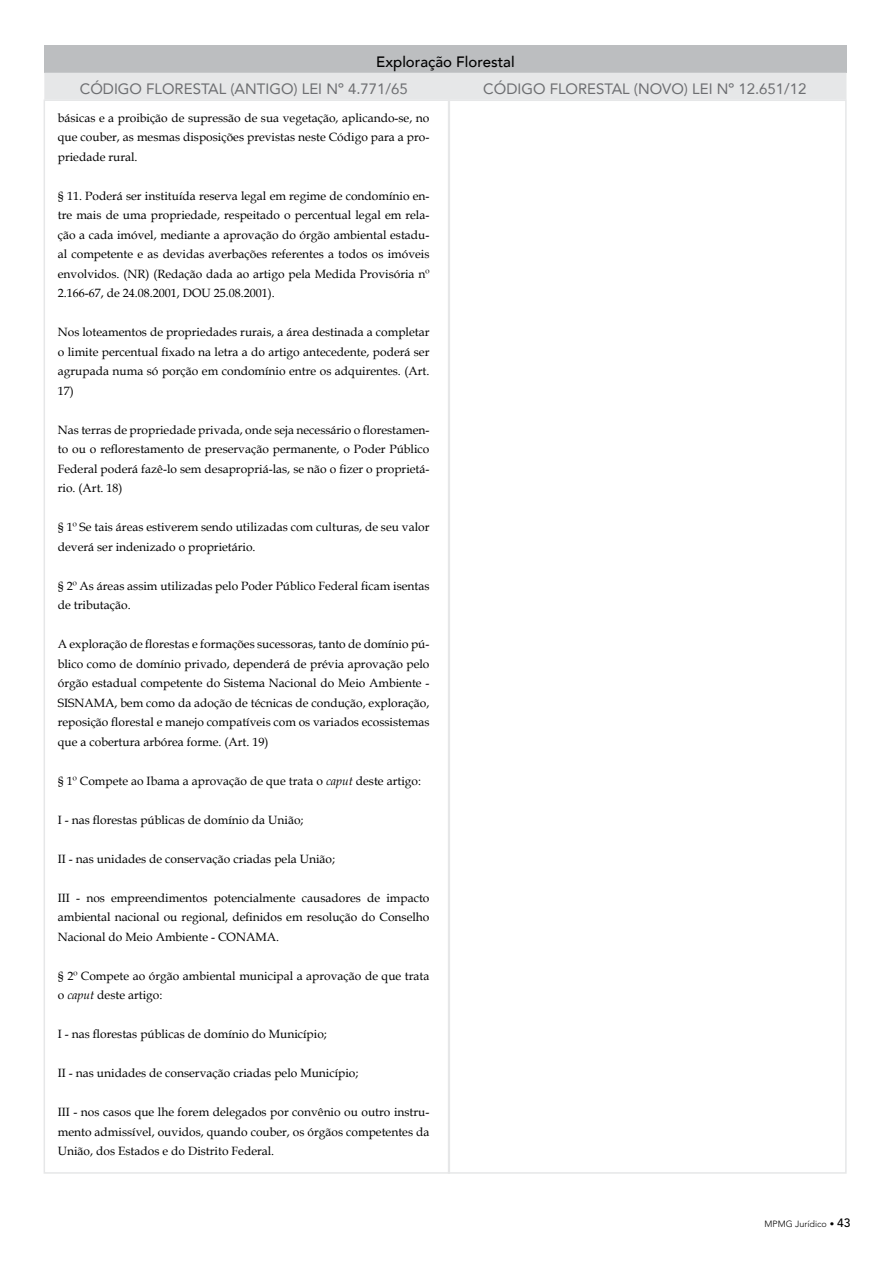
<style>
.page{position:relative;width:893px;height:1263px;background:#fff}
.page>*{position:absolute;margin:0;border:0;box-sizing:border-box;transform-origin:0 0}
.t1{font:15px/27px "Avenir";color:#6d6e71}
.t2{font:12px/19.5px "Book Antiqua";color:#000;text-align:justify}
.t3{font:300 9px "Avenir LT Std";color:#000}
.s1{font-weight:500;color:#000}
.s2{font-style:italic}
.s3{font-weight:500;font-size:12px}
</style>
<div class="page">
<div style="left:44px;top:46px;width:802px;height:27px;background:#bcbec0"></div>
<div style="left:44px;top:73px;width:802px;height:27px;background:#e6e7e8"></div>
<p class="t1" style="left:80px;top:48px;width:436px;text-indent:296px"><span class="s1">Exploração Florestal<br></span>CÓDIGO FLORESTAL (ANTIGO) LEI Nº 4.771/65</p>
<p class="t1" style="left:483px;top:75px;width:325px">CÓDIGO FLORESTAL (NOVO) LEI Nº 12.651/12</p>
<p class="t2" style="left:58px;top:108px;width:373px">básicas e a proibição de supressão de sua vegetação, aplicando-se, no que couber, as mesmas disposições previstas neste Código para a pro&shy;priedade rural.</p>
<p class="t2" style="left:58px;top:186px;width:373px">§ 11. Poderá ser instituída reserva legal em regime de condomínio en&shy;tre mais de uma propriedade, respeitado o percentual legal em rela&shy;ção a cada imóvel, mediante a aprovação do órgão ambiental estadu&shy;al competente e as devidas averbações referentes a todos os imóveis envolvidos. (NR) (Redação dada ao artigo pela Medida Provisória nº 2.166-67, de 24.08.2001, DOU 25.08.2001).</p>
<p class="t2" style="left:58px;top:322px;width:373px">Nos loteamentos de propriedades rurais, a área destinada a completar o limite percentual fixado na letra a do artigo antecedente, poderá ser agrupada numa só porção em condomínio entre os adquirentes. (Art.<br>17)</p>
<p class="t2" style="left:58px;top:420px;width:373px">Nas terras de propriedade privada, onde seja necessário o florestamen&shy;to ou o reflorestamento de preservação permanente, o Poder Público Federal poderá fazê-lo sem desapropriá-las, se não o fizer o proprietá&shy;rio. (Art. 18)</p>
<p class="t2" style="left:58px;top:517px;width:373px">§ 1º Se tais áreas estiverem sendo utilizadas com culturas, de seu valor deverá ser indenizado o proprietário.</p>
<p class="t2" style="left:58px;top:576px;width:373px">§ 2º As áreas assim utilizadas pelo Poder Público Federal ficam isentas de tributação.</p>
<p class="t2" style="left:58px;top:634px;width:373px">A exploração de florestas e formações sucessoras, tanto de domínio pú&shy;blico como de domínio privado, dependerá de prévia aprovação pelo órgão estadual competente do Sistema Nacional do Meio Ambiente - SISNAMA, bem como da adoção de técnicas de condução, exploração, reposição florestal e manejo compatíveis com os variados ecossistemas que a cobertura arbórea forme. (Art. 19)</p>
<p class="t2" style="left:58px;top:771px;width:365px">§ 1º Compete ao Ibama a aprovação de que trata o <span class="s2">caput</span> deste artigo:</p>
<p class="t2" style="left:58px;top:810px;width:247px">I - nas florestas públicas de domínio da União;</p>
<p class="t2" style="left:58px;top:849px;width:279px">II - nas unidades de conservação criadas pela União;</p>
<p class="t2" style="left:58px;top:888px;width:373px">III - nos empreendimentos potencialmente causadores de impacto ambiental nacional ou regional, definidos em resolução do Conselho Nacional do Meio Ambiente - CONAMA.</p>
<p class="t2" style="left:58px;top:966px;width:373px">§ 2º Compete ao órgão ambiental municipal a aprovação de que trata o <span class="s2">caput</span> deste artigo:</p>
<p class="t2" style="left:58px;top:1024px;width:271px">I - nas florestas públicas de domínio do Município;</p>
<p class="t2" style="left:58px;top:1063px;width:302px">II - nas unidades de conservação criadas pelo Município;</p>
<p class="t2" style="left:58px;top:1102px;width:373px">III - nos casos que lhe forem delegados por convênio ou outro instru&shy;mento admissível, ouvidos, quando couber, os órgãos competentes da União, dos Estados e do Distrito Federal.</p>
<p class="t3" style="left:765px;top:1219px;width:87px">MPMG Jurídico • <span class="s3">43</span></p>
</div>
